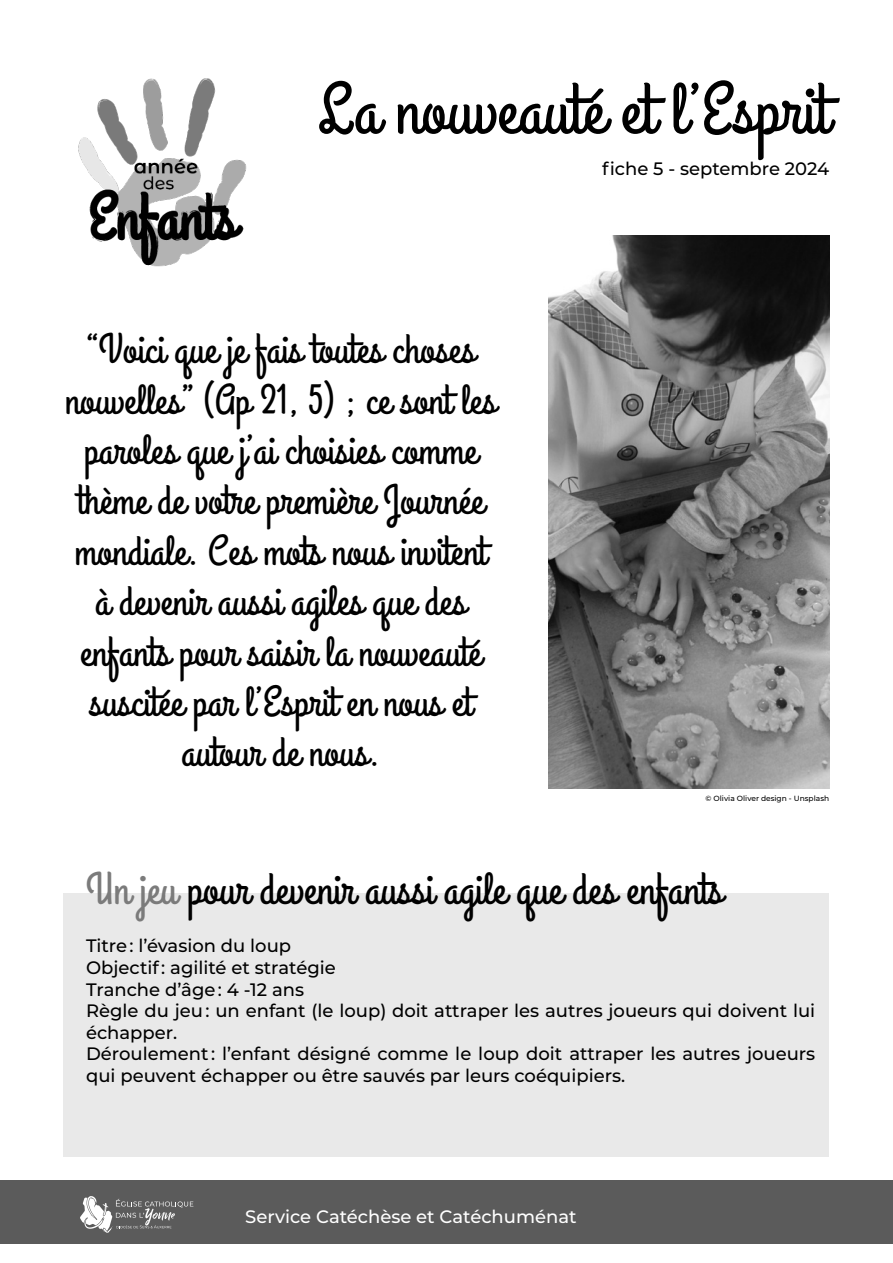
<style>
.page{position:relative;width:893px;height:1263px;background:#fff}
.page>*{position:absolute;margin:0;border:0;box-sizing:border-box;transform-origin:0 0}
.titre_activité{font:72px "Grand Hotel";color:#000}
.titre_partie{font:45px "Grand Hotel";color:#000}
.phrase_message{font:42px/50.4px "Grand Hotel";color:#000;text-align:center}
.intro_questions{font:500 18px/21.6px "Montserrat";color:#000}
.t1{font:500 18px "Montserrat";color:#fff}
.copyright{font:500 7.5px "Montserrat";color:#000}
.s1{color:#7b7b7b}
</style>
<div class="page">
<div style="left:0;top:1180px;width:893px;height:64px;background:#5b5b5b"></div>
<svg style="left:80px;top:1196px;width:113px;height:37px"></svg>
<img style="left:549px;top:235px;width:280px;height:553px">
<img style="left:78px;top:78px;width:169px;height:189px">
<div style="left:64px;top:893px;width:765px;height:264px;background:#e9e9e9"></div>
<p class="titre_activité" style="left:318px;top:64px;width:513px">La nouveauté et l’Esprit</p>
<p class="intro_questions" style="left:602px;top:157px;width:229px">fiche 5 - septembre 2024</p>
<p class="phrase_message" style="left:65px;top:326px;width:432px">“Voici que je fais toutes choses nouvelles” (Ap 21, 5) ; ce sont les paroles que j’ai choisies comme thème de votre première Journée mondiale. Ces mots nous invitent à devenir aussi agiles que des enfants pour saisir la nouveauté suscitée par l’Esprit en nous et autour de nous.</p>
<p class="copyright" style="left:705px;top:793px;width:125px">© Olivia Oliver design - Unsplash</p>
<p class="titre_partie" style="left:86px;top:860px;width:638px"><span class="s1">Un jeu</span> pour devenir aussi agile que des enfants</p>
<p class="intro_questions" style="left:86px;top:934px;width:207px">Titre : l’évasion du loup</p>
<p class="intro_questions" style="left:86px;top:956px;width:251px">Objectif : agilité et stratégie</p>
<p class="intro_questions" style="left:86px;top:978px;width:220px">Tranche d’âge : 4 -12 ans</p>
<p class="intro_questions" style="left:86px;top:999px;width:731px">Règle du jeu : un enfant (le loup) doit attraper les autres joueurs qui doivent lui échapper.</p>
<p class="intro_questions" style="left:86px;top:1042px;width:731px">Déroulement : l’enfant désigné comme le loup doit attraper les autres joueurs qui peuvent échapper ou être sauvés par leurs coéquipiers.</p>
<p class="t1" style="left:245px;top:1204px;width:333px">Service Catéchèse et Catéchuménat</p>
</div>
